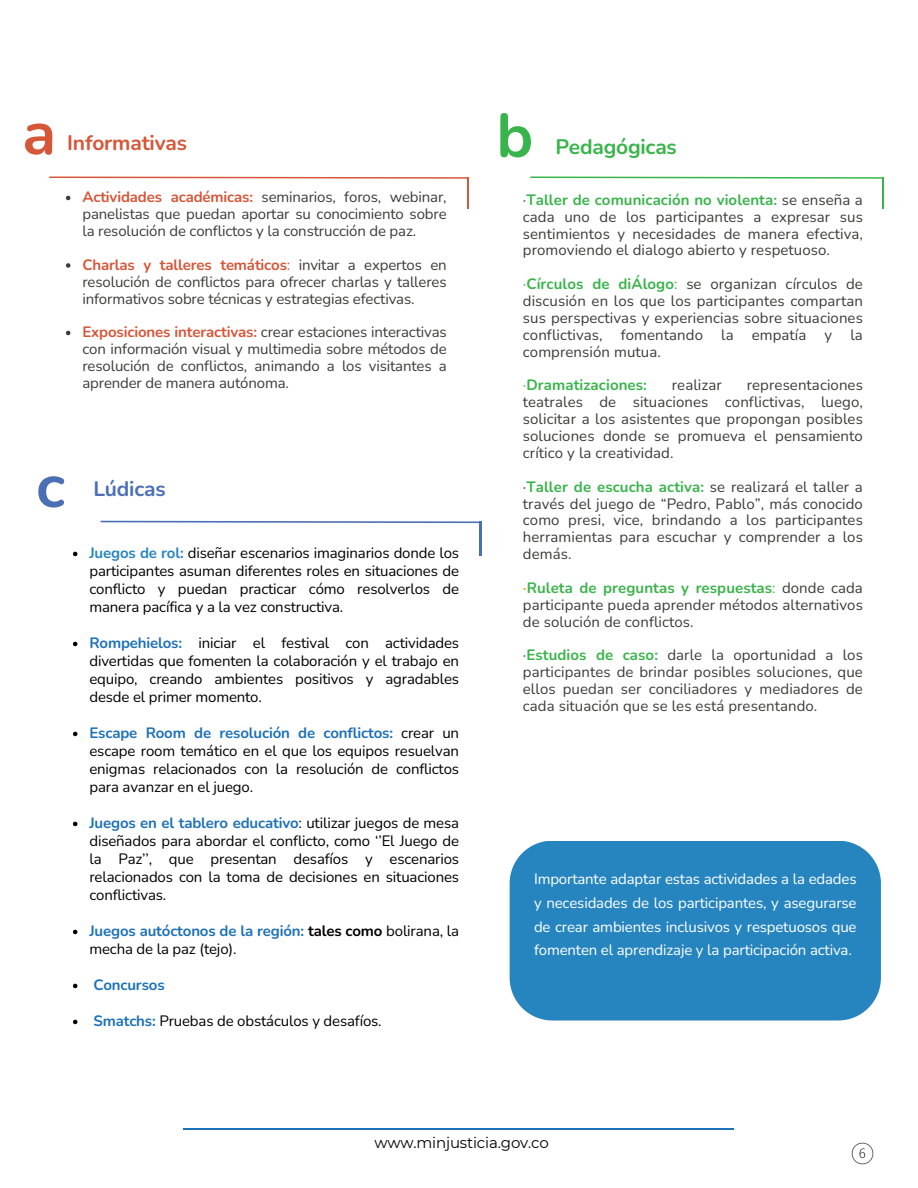
<style>
.page{position:relative;width:918px;height:1188px;background:#fff}
.page>*{position:absolute;margin:0;border:0;box-sizing:border-box;transform-origin:0 0}
.t1{font:700 61.5px "Nunito";color:#4b6fb4}
.t2{font:700 61.5px "Nunito";color:#39b44a}
.t3{font:700 21px "Nunito";letter-spacing:-.01em;color:#d65638}
.t4{font:700 21px "Nunito";letter-spacing:-.01em;color:#39b44a}
.t5{font:700 21px "Nunito";letter-spacing:-.01em;color:#4b6fb4}
.t6{font:15px/16.8px "Nunito";letter-spacing:.005em;color:#3c3c3b;text-align:justify}
.t7{font:15px/18px "Nunito";letter-spacing:-.01em;color:#000;text-align:justify}
.t8{font:15px/23.7px "Nunito";letter-spacing:-.01em;color:#fff;text-align:justify}
.t9{font:15px "Montserrat";letter-spacing:-.01em;color:#000}
.t10{font:700 15px "Nunito";letter-spacing:.005em;color:#39b44a}
.t11{font:700 15px "Nunito";letter-spacing:-.01em;color:#1d71b8}
.s1{font-weight:700;color:#d65638}
.s2{color:#d65638}
.s3{font-weight:700;color:#2685bf}
.s4{font-weight:700;color:#1d71b8}
.s5{font-weight:700}
.s6{font-weight:700;color:#39b44a}
.s7{color:#39b44a}
.s8{font-weight:400}
.s9{font-weight:700;color:#f7a812}
</style>
<div class="page">
<hr style="left:467px;top:177px;width:2px;height:31px;background:#d65638">
<svg style="left:49px;top:177px;width:418px;height:2px"></svg>
<hr style="left:184px;top:1128px;width:550px;height:1px;background:#1d71b8">
<hr style="left:882px;top:177px;width:2px;height:31px;background:#39b44a">
<svg style="left:530px;top:177px;width:352px;height:2px"></svg>
<hr style="left:480px;top:522px;width:1px;height:33px;background:#4b6fb4">
<svg style="left:101px;top:521px;width:380px;height:2px"></svg>
<div style="left:510px;top:841px;width:371px;height:180px;background:#2685bf"></div>
<img style="left:851px;top:1142px;width:23px;height:23px">
<svg style="left:66px;top:196px;width:4px;height:4px"></svg>
<svg style="left:66px;top:263px;width:4px;height:5px"></svg>
<svg style="left:66px;top:331px;width:4px;height:4px"></svg>
<svg style="left:73px;top:552px;width:4px;height:4px"></svg>
<svg style="left:73px;top:642px;width:4px;height:4px"></svg>
<svg style="left:73px;top:732px;width:4px;height:4px"></svg>
<svg style="left:73px;top:822px;width:4px;height:4px"></svg>
<svg style="left:73px;top:930px;width:4px;height:4px"></svg>
<svg style="left:73px;top:984px;width:4px;height:4px"></svg>
<svg style="left:73px;top:1020px;width:4px;height:4px"></svg>
<p class="t3" style="left:67px;top:128px;width:121px">Informativas</p>
<p class="t6" style="left:82px;top:189px;width:366px"><span class="s1">Actividades académicas:</span> seminarios, foros, webinar, panelistas que puedan aportar su conocimiento sobre la resolución de conflictos y la construcción de paz.</p>
<p class="t6" style="left:82px;top:257px;width:366px"><span class="s1">Charlas y talleres temáticos</span><span class="s2">:</span> invitar a expertos en resolución de conflictos para ofrecer charlas y talleres informativos sobre técnicas y estrategias efectivas.</p>
<p class="t6" style="left:82px;top:324px;width:366px"><span class="s1">Exposiciones interactivas:</span> crear estaciones interactivas con información visual y multimedia sobre métodos de resolución de conflictos, animando a los visitantes a aprender de manera autónoma.</p>
<p class="t1" style="left:36px;top:445px;width:31px">c</p>
<p class="t5" style="left:93px;top:475px;width:74px">Lúdicas</p>
<p class="t7" style="left:89px;top:545px;width:371px"><span class="s3">Juegos de rol:</span> diseñar escenarios imaginarios donde los participantes asuman diferentes roles en situaciones de conflicto y puedan practicar cómo resolverlos de manera pacífica y a la vez constructiva.</p>
<p class="t7" style="left:89px;top:635px;width:371px"><span class="s4">Rompehielos:</span> iniciar el festival con actividades divertidas que fomenten la colaboración y el trabajo en equipo, creando ambientes positivos y agradables desde el primer momento.</p>
<p class="t7" style="left:89px;top:725px;width:371px"><span class="s4">Escape Room de resolución de conflictos:</span> crear un escape room temático en el que los equipos resuelvan enigmas relacionados con la resolución de conflictos para avanzar en el juego.</p>
<p class="t7" style="left:89px;top:815px;width:371px"><span class="s4">Juegos en el tablero educativo</span>: utilizar juegos de mesa diseñados para abordar el conflicto, como ‘’El Juego de la Paz’’, que presentan desafíos y escenarios relacionados con la toma de decisiones en situaciones conflictivas.</p>
<p class="t7" style="left:89px;top:923px;width:371px"><span class="s4">Juegos autóctonos de la región:</span> <span class="s5">tales como</span> bolirana, la mecha de la paz (tejo).</p>
<p class="t11" style="left:93px;top:975px;width:73px">Concursos</p>
<p class="t7" style="left:93px;top:1013px;width:290px"><span class="s4">Smatchs:</span> Pruebas de obstáculos y desafíos.</p>
<p class="t2" style="left:496px;top:95px;width:38px">b</p>
<p class="t4" style="left:555px;top:133px;width:123px">Pedagógicas</p>
<p class="t6" style="left:523px;top:191px;width:342px">·<span class="s6">Taller de comunicación no violenta:</span> se enseña a cada uno de los participantes a expresar sus sentimientos y necesidades de manera efectiva, promoviendo el dialogo abierto y respetuoso.</p>
<p class="t6" style="left:523px;top:276px;width:342px"><span class="s7">·</span><span class="s6">Círculos de diÁlogo</span><span class="s7">:</span> se organizan círculos de discusión en los que los participantes compartan sus perspectivas y experiencias sobre situaciones conflictivas, fomentando la empatía y la comprensión mutua.</p>
<p class="t10" style="left:523px;top:375px;width:126px"><span class="s8">·</span>Dramatizaciones:</p>
<p class="t6" style="left:672px;top:377px;width:52px">realizar</p>
<p class="t6" style="left:523px;top:377px;width:342px;text-indent:224px">representaciones teatrales de situaciones conflictivas, luego, solicitar a los asistentes que propongan posibles soluciones donde se promueva el pensamiento crítico y la creatividad.</p>
<p class="t6" style="left:523px;top:478px;width:342px">·<span class="s6">Taller de escucha activa:</span> se realizará el taller a través del juego de “Pedro, Pablo”, más conocido como presi, vice, brindando a los participantes herramientas para escuchar y comprender a los demás.</p>
<p class="t6" style="left:523px;top:580px;width:342px"><span class="s9">·</span><span class="s6">Ruleta de preguntas y respuestas</span><span class="s7">:</span> donde cada participante pueda aprender métodos alternativos de solución de conflictos.</p>
<p class="t6" style="left:523px;top:647px;width:342px">·<span class="s6">Estudios de caso:</span> darle la oportunidad a los participantes de brindar posibles soluciones, que ellos puedan ser conciliadores y mediadores de cada situación que se les está presentando.</p>
<p class="t8" style="left:534px;top:868px;width:324px">Importante adaptar estas actividades a la edades y necesidades de los participantes, y asegurarse de crear ambientes inclusivos y respetuosos que fomenten el aprendizaje y la participación activa.</p>
<p class="t9" style="left:374px;top:1134px;width:176px">www.minjusticia.gov.co</p>
</div>
